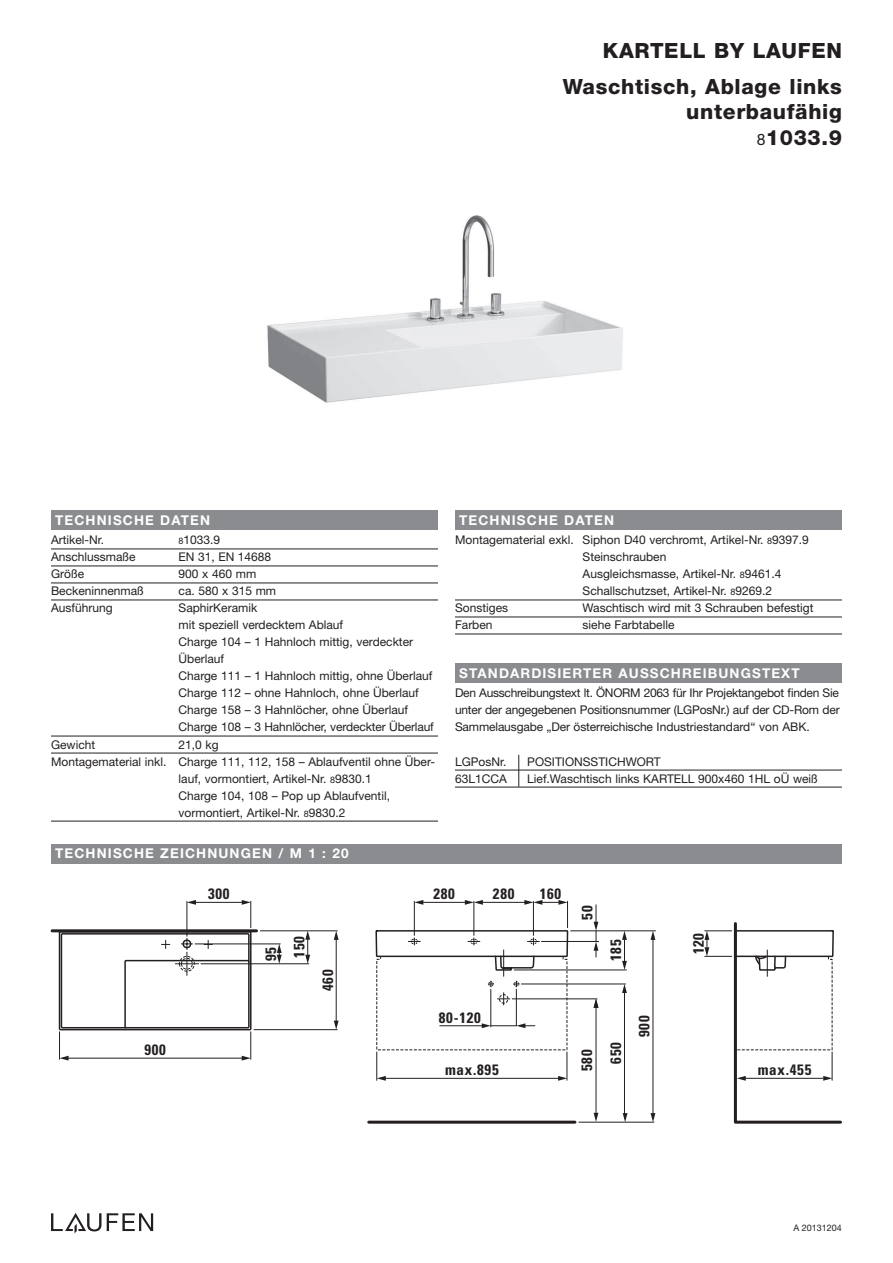
<style>
.page{position:relative;width:893px;height:1263px;background:#fff}
.page>*{position:absolute;margin:0;border:0;box-sizing:border-box;transform-origin:0 0}
.t1{font:800 21px/25.5px "Helvetica Neue";letter-spacing:.03em;color:#231f20;text-align:right}
.t2{font:700 condensed 15px/28.8px "Univers";letter-spacing:.05em;color:#231f20;text-align:center}
.t3{font:700 13.5px "Helvetica Neue";letter-spacing:.085em;color:#fff}
.t4{font:12px/17px "Helvetica Neue";color:#231f20}
.t5{font:9px "Helvetica Neue";color:#231f20}
.s1{font-weight:400;font-size:15.75px}
.s2{font-size:9px}
</style>
<div class="page">
<div style="left:51px;top:844px;width:791px;height:19px;background:#8a8c8f"></div>
<div style="left:51px;top:510px;width:387px;height:19px;background:#8a8c8f"></div>
<svg style="left:107px;top:1213px;width:46px;height:18px"></svg>
<svg style="left:51px;top:1213px;width:50px;height:20px"></svg>
<img style="left:267px;top:215px;width:356px;height:188px">
<hr style="left:51px;top:549px;width:387px;height:1px;background:#231f20">
<hr style="left:51px;top:566px;width:387px;height:1px;background:#231f20">
<hr style="left:51px;top:583px;width:387px;height:1px;background:#231f20">
<hr style="left:51px;top:600px;width:387px;height:1px;background:#231f20">
<hr style="left:51px;top:736px;width:387px;height:1px;background:#231f20">
<hr style="left:51px;top:753px;width:387px;height:1px;background:#231f20">
<hr style="left:51px;top:821px;width:387px;height:1px;background:#231f20">
<hr style="left:369px;top:1121px;width:206px;height:3px;background:#231f20">
<hr style="left:52px;top:929px;width:205px;height:3px;background:#231f20">
<svg style="left:59px;top:900px;width:193px;height:160px"></svg>
<hr style="left:195px;top:902px;width:47px;height:1px;background:#231f20">
<svg style="left:375px;top:900px;width:467px;height:224px"></svg>
<hr style="left:254px;top:1029px;width:83px;height:1px;background:#231f20">
<svg style="left:334px;top:931px;width:5px;height:9px"></svg>
<svg style="left:334px;top:1020px;width:5px;height:10px"></svg>
<hr style="left:336px;top:939px;width:1px;height:82px;background:#231f20">
<hr style="left:260px;top:930px;width:77px;height:1px;background:#231f20">
<hr style="left:201px;top:963px;width:108px;height:1px;background:#231f20">
<svg style="left:305px;top:931px;width:5px;height:33px"></svg>
<hr style="left:195px;top:944px;width:85px;height:1px;background:#231f20">
<svg style="left:277px;top:944px;width:5px;height:20px"></svg>
<div style="left:455px;top:510px;width:387px;height:19px;background:#8a8c8f"></div>
<hr style="left:455px;top:600px;width:387px;height:1px;background:#231f20">
<hr style="left:455px;top:617px;width:387px;height:1px;background:#231f20">
<hr style="left:455px;top:634px;width:387px;height:1px;background:#231f20">
<div style="left:455px;top:663px;width:387px;height:19px;background:#8a8c8f"></div>
<hr style="left:455px;top:770px;width:387px;height:1px;background:#231f20">
<hr style="left:455px;top:787px;width:387px;height:1px;background:#231f20">
<hr style="left:518px;top:755px;width:1px;height:32px;background:#231f20">
<h1 class="t1" style="left:603px;top:39px;width:241px">KARTELL BY LAUFEN</h1>
<h1 class="t1" style="left:563px;top:75px;width:281px">Waschtisch, Ablage links unterbaufähig<br><span class="s1">8</span>1033.9</h1>
<p class="t3" style="left:55px;top:515px;width:156px">TECHNISCHE DATEN</p>
<p class="t4" style="left:51px;top:533px;width:55px">Artikel-Nr.</p>
<p class="t4" style="left:179px;top:533px;width:43px"><span class="s2">8</span>1033.9</p>
<p class="t4" style="left:51px;top:550px;width:86px">Anschlussmaße</p>
<p class="t4" style="left:179px;top:550px;width:94px">EN 31, EN 14688</p>
<p class="t4" style="left:51px;top:567px;width:35px">Größe</p>
<p class="t4" style="left:179px;top:567px;width:79px">900 x 460 mm</p>
<p class="t4" style="left:51px;top:584px;width:94px">Beckeninnenmaß</p>
<p class="t4" style="left:179px;top:584px;width:99px">ca. 580 x 315 mm</p>
<p class="t4" style="left:51px;top:601px;width:63px">Ausführung</p>
<p class="t4" style="left:179px;top:601px;width:257px">SaphirKeramik<br>mit speziell verdecktem Ablauf<br>Charge 104 – 1 Hahnloch mittig, verdeckter Überlauf<br>Charge 111 – 1 Hahnloch mittig, ohne Überlauf Charge 112 – ohne Hahnloch, ohne Überlauf Charge 158 – 3 Hahnlöcher, ohne Überlauf Charge 108 – 3 Hahnlöcher, verdeckter Überlauf</p>
<p class="t4" style="left:51px;top:737px;width:46px">Gewicht</p>
<p class="t4" style="left:179px;top:737px;width:42px">21,0 kg</p>
<p class="t4" style="left:51px;top:754px;width:386px">Montagematerial inkl. Charge 111, 112, 158 – Ablaufventil ohne Über-</p>
<p class="t4" style="left:179px;top:771px;width:195px">lauf, vormontiert, Artikel-Nr. <span class="s2">8</span>9830.1</p>
<p class="t4" style="left:179px;top:788px;width:213px">Charge 104, 108 – Pop up Ablaufventil,</p>
<p class="t4" style="left:179px;top:805px;width:168px">vormontiert, Artikel-Nr. <span class="s2">8</span>9830.2</p>
<p class="t3" style="left:55px;top:849px;width:295px">TECHNISCHE ZEICHNUNGEN / M 1 : 20</p>
<p class="t3" style="left:459px;top:515px;width:156px">TECHNISCHE DATEN</p>
<p class="t4" style="left:455px;top:533px;width:355px">Montagematerial exkl. Siphon D40 verchromt, Artikel-Nr. <span class="s2">8</span>9397.9</p>
<p class="t4" style="left:583px;top:550px;width:85px">Steinschrauben</p>
<p class="t4" style="left:583px;top:567px;width:200px">Ausgleichsmasse, Artikel-Nr. <span class="s2">8</span>9461.4</p>
<p class="t4" style="left:583px;top:584px;width:191px">Schallschutzset, Artikel-Nr. <span class="s2">8</span>9269.2</p>
<p class="t4" style="left:455px;top:601px;width:55px">Sonstiges</p>
<p class="t4" style="left:583px;top:601px;width:232px">Waschtisch wird mit 3 Schrauben befestigt</p>
<p class="t4" style="left:455px;top:618px;width:39px">Farben</p>
<p class="t4" style="left:583px;top:618px;width:93px">siehe Farbtabelle</p>
<p class="t3" style="left:459px;top:668px;width:342px">STANDARDISIERTER AUSSCHREIBUNGSTEXT</p>
<p class="t4" style="left:455px;top:686px;width:386px;text-align:justify">Den Ausschreibungstext lt. ÖNORM 2063 für Ihr Projektangebot finden Sie unter der angegebenen Positionsnummer (LGPosNr.) auf der CD-Rom der Sammelausgabe „Der österreichische Industriestandard“ von ABK.</p>
<p class="t4" style="left:455px;top:754px;width:53px">LGPosNr.</p>
<p class="t4" style="left:527px;top:754px;width:135px">POSITIONSSTICHWORT</p>
<p class="t4" style="left:455px;top:771px;width:53px">63L1CCA</p>
<p class="t4" style="left:527px;top:771px;width:292px">Lief.Waschtisch links KARTELL 900x460 1HL oÜ weiß</p>
<p class="t2" style="left:144px;top:1037px;width:23px">900</p>
<p class="t2" style="left:208px;top:881px;width:23px">300</p>
<p class="t2" style="left:433px;top:881px;width:23px">280</p>
<p class="t2" style="left:493px;top:881px;width:23px">280</p>
<p class="t2" style="left:540px;top:881px;width:23px">160</p>
<p class="t2" style="left:258px;top:961px;width:16px;rotate:-90deg">95</p>
<p class="t2" style="left:286px;top:958px;width:23px;rotate:-90deg">150</p>
<p class="t2" style="left:315px;top:991px;width:23px;rotate:-90deg">460</p>
<p class="t2" style="left:439px;top:1004px;width:44px">80-120</p>
<p class="t2" style="left:574px;top:919px;width:16px;rotate:-90deg">50</p>
<p class="t2" style="left:603px;top:961px;width:23px;rotate:-90deg">185</p>
<p class="t2" style="left:631px;top:1037px;width:23px;rotate:-90deg">900</p>
<p class="t2" style="left:686px;top:954px;width:23px;rotate:-90deg">120</p>
<p class="t2" style="left:574px;top:1071px;width:30px;rotate:-90deg">580<br>650</p>
<p class="t2" style="left:445px;top:1057px;width:55px">max.895</p>
<p class="t2" style="left:758px;top:1057px;width:55px">max.455</p>
<p class="t5" style="left:793px;top:1224px;width:50px">A 20131204</p>
</div>
